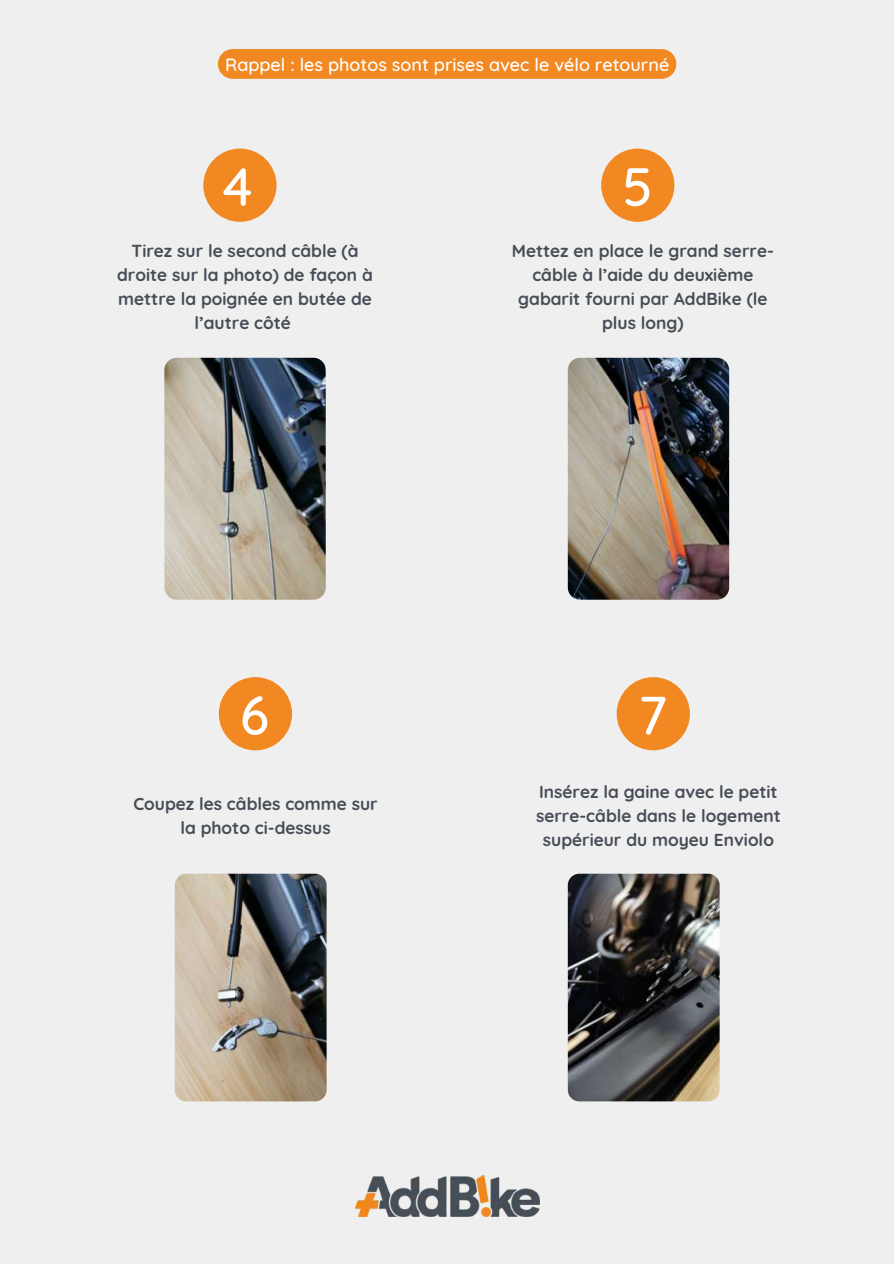
<style>
.page{position:relative;width:894px;height:1264px;background:#fff}
.page>*{position:absolute;margin:0;border:0;box-sizing:border-box;transform-origin:0 0}
.t1{font:500 53.7px "Quicksand";color:#fff}
.t2{font:500 18px "Quicksand";color:#fff}
.t3{font:700 17.25px/24px "Quicksand";color:#464d56;text-align:center}
</style>
<div class="page">
<div style="left:0;top:0;width:893px;height:1263px;background:#efefef"></div>
<div style="left:203px;top:149px;width:73px;height:73px;background:#f18821;border-radius:50%"></div>
<img style="left:164px;top:358px;width:161px;height:241px;border-radius:12px">
<div style="left:601px;top:149px;width:73px;height:73px;background:#f18821;border-radius:50%"></div>
<img style="left:567px;top:358px;width:162px;height:241px;border-radius:12px">
<div style="left:219px;top:677px;width:73px;height:73px;background:#f18821;border-radius:50%"></div>
<img style="left:175px;top:873px;width:151px;height:228px;border-radius:12px">
<div style="left:616px;top:677px;width:73px;height:73px;background:#f18821;border-radius:50%"></div>
<img style="left:567px;top:873px;width:152px;height:228px;border-radius:12px">
<img style="left:355px;top:1175px;width:184px;height:41px">
<svg style="left:218px;top:49px;width:458px;height:30px;background:#f08a25"></svg>
<p class="t2" style="left:225px;top:53px;width:445px">Rappel : les photos sont prises avec le vélo retourné</p>
<h1 class="t1" style="left:220px;top:152px;width:36px">4</h1>
<p class="t3" style="left:117px;top:239px;width:257px">Tirez sur le second câble (à droite sur la photo) de façon à mettre la poignée en butée de l’autre côté</p>
<h1 class="t1" style="left:622px;top:152px;width:32px">5</h1>
<p class="t3" style="left:511px;top:239px;width:263px">Mettez en place le grand serre&shy;câble à l’aide du deuxième gabarit fourni par AddBike (le plus long)</p>
<h1 class="t1" style="left:240px;top:680px;width:31px">6</h1>
<p class="t3" style="left:133px;top:791px;width:246px">Coupez les câbles comme sur la photo ci-dessus</p>
<h1 class="t1" style="left:638px;top:680px;width:31px">7</h1>
<p class="t3" style="left:536px;top:779px;width:246px">Insérez la gaine avec le petit serre-câble dans le logement supérieur du moyeu Enviolo</p>
</div>
